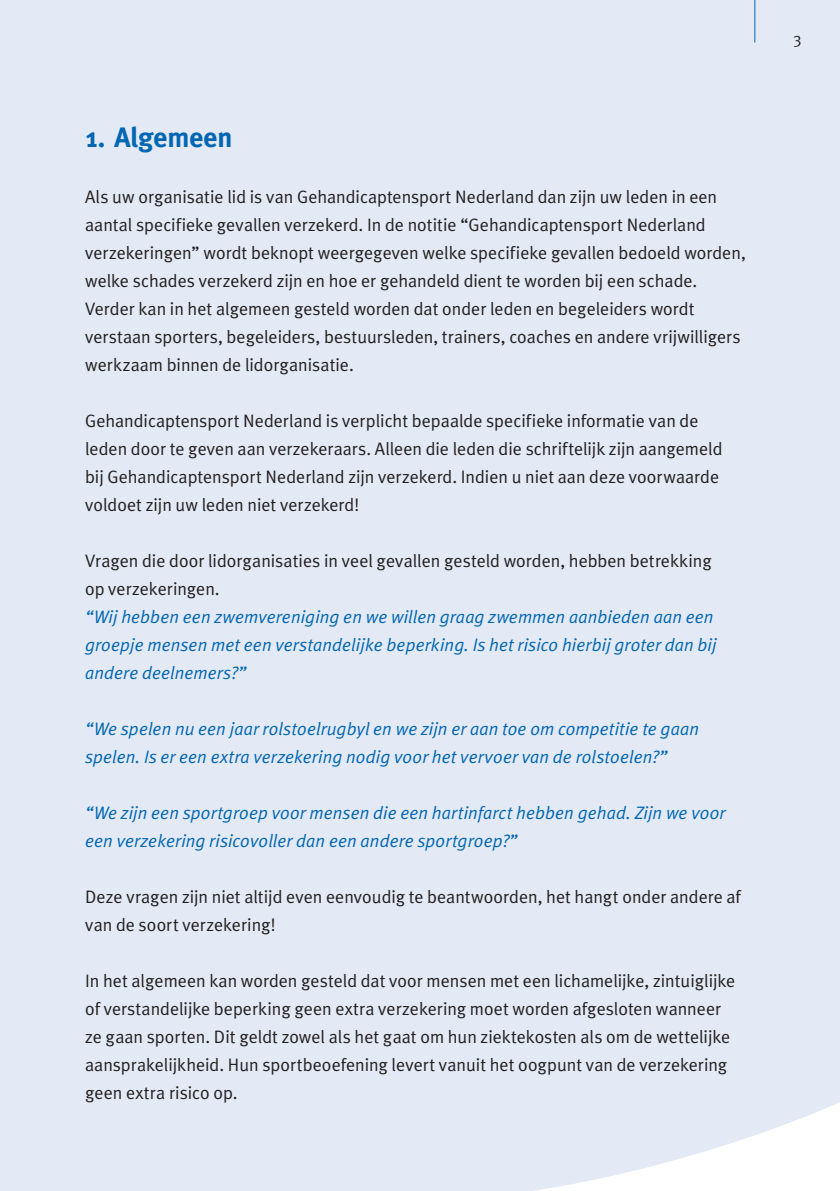
<style>
.page{position:relative;width:840px;height:1191px;background:#fff}
.page>*{position:absolute;margin:0;border:0;box-sizing:border-box;transform-origin:0 0}
.t1{font:700 28px "Meta";color:#0166b3}
.t2{font:18px/28px "Meta Plus Normal";color:#231f20}
.t3{font:italic 18px/28px "Meta Plus Normal";letter-spacing:.005em;color:#0166b3}
.t4{font:16px "Meta Plus Normal";color:#231f20}
</style>
<div class="page">
<div style="left:0;top:0;width:839px;height:1191px;background:#e4eaf5"></div>
<hr style="left:754px;top:0;width:1px;height:43px;background:#0166b3">
<h1 class="t1" style="left:85px;top:121px;width:149px">1. Algemeen</h1>
<p class="t2" style="left:85px;top:182px;width:661px">Als uw organisatie lid is van Gehandicaptensport Nederland dan zijn uw leden in een aantal specifieke gevallen verzekerd. In de notitie “Gehandicaptensport Nederland verzekeringen” wordt beknopt weergegeven welke specifieke gevallen bedoeld worden, welke schades verzekerd zijn en hoe er gehandeld dient te worden bij een schade.<br>Verder kan in het algemeen gesteld worden dat onder leden en begeleiders wordt verstaan sporters, begeleiders, bestuursleden, trainers, coaches en andere vrijwilligers werkzaam binnen de lidorganisatie.</p>
<p class="t2" style="left:85px;top:406px;width:638px">Gehandicaptensport Nederland is verplicht bepaalde specifieke informatie van de leden door te geven aan verzekeraars. Alleen die leden die schriftelijk zijn aangemeld bij Gehandicaptensport Nederland zijn verzekerd. Indien u niet aan deze voorwaarde voldoet zijn uw leden niet verzekerd!</p>
<p class="t2" style="left:85px;top:546px;width:627px">Vragen die door lidorganisaties in veel gevallen gesteld worden, hebben betrekking op verzekeringen.</p>
<p class="t3" style="left:85px;top:602px;width:632px">“Wij hebben een zwemvereniging en we willen graag zwemmen aanbieden aan een groepje mensen met een verstandelijke beperking. Is het risico hierbij groter dan bij andere deelnemers?”</p>
<p class="t3" style="left:85px;top:714px;width:615px">“We spelen nu een jaar rolstoelrugbyl en we zijn er aan toe om competitie te gaan spelen. Is er een extra verzekering nodig voor het vervoer van de rolstoelen?”</p>
<p class="t3" style="left:85px;top:798px;width:641px">“We zijn een sportgroep voor mensen die een hartinfarct hebben gehad. Zijn we voor een verzekering risicovoller dan een andere sportgroep?”</p>
<p class="t2" style="left:85px;top:882px;width:657px">Deze vragen zijn niet altijd even eenvoudig te beantwoorden, het hangt onder andere af van de soort verzekering!</p>
<p class="t2" style="left:85px;top:966px;width:651px">In het algemeen kan worden gesteld dat voor mensen met een lichamelijke, zintuiglijke of verstandelijke beperking geen extra verzekering moet worden afgesloten wanneer ze gaan sporten. Dit geldt zowel als het gaat om hun ziektekosten als om de wettelijke aansprakelijkheid. Hun sportbeoefening levert vanuit het oogpunt van de verzekering geen extra risico op.</p>
<p class="t4" style="left:792px;top:29px;width:10px">3</p>
</div>
